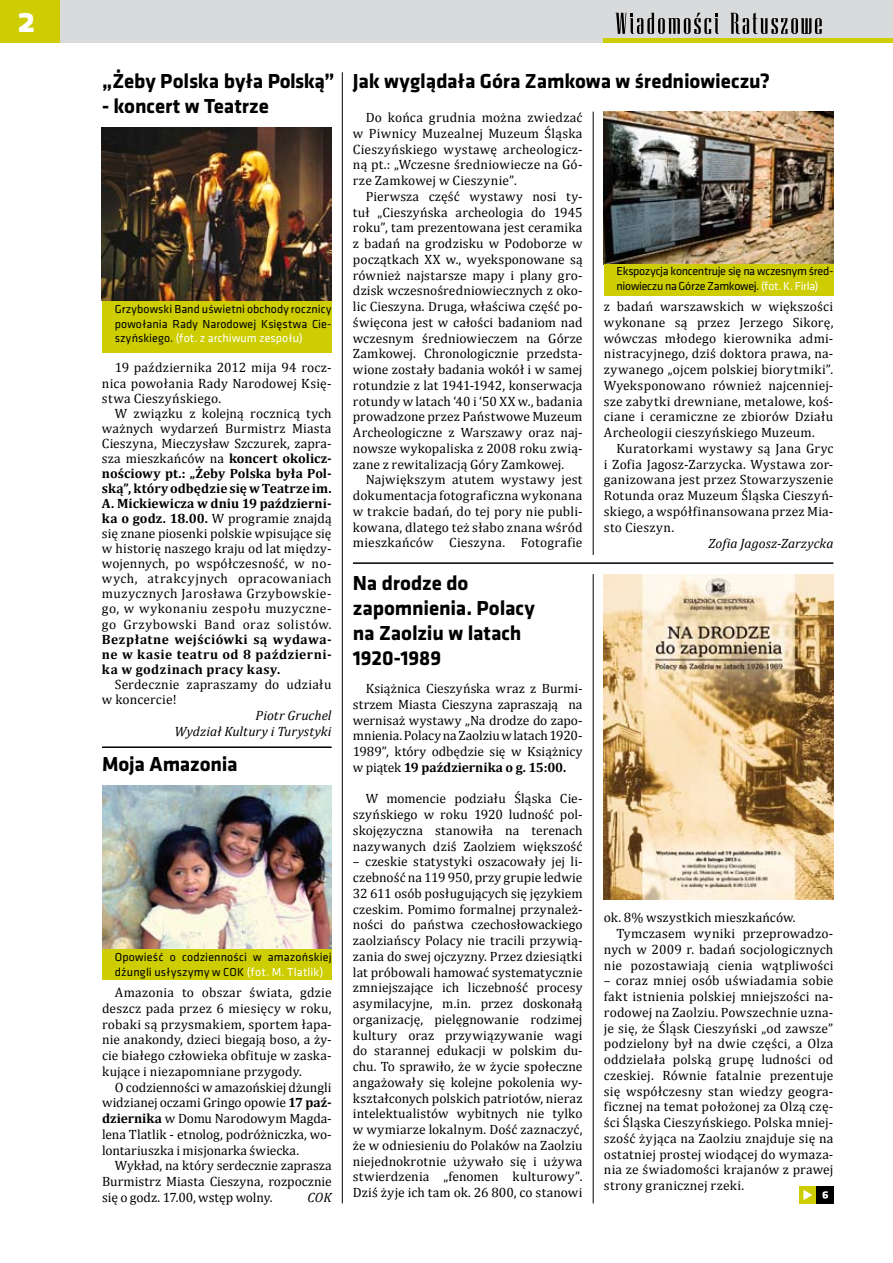
<style>
.page{position:relative;width:893px;height:1263px;background:#fff}
.page>*{position:absolute;margin:0;border:0;box-sizing:border-box;transform-origin:0 0}
.t1{font:700 21px/25.2px "Klavika";letter-spacing:-.005em;color:#000}
.t2{font:13.5px/15.8px "Cambria";letter-spacing:.015em;color:#000;text-align:justify}
.t3{font:700 13.5px/15px "Cambria";letter-spacing:.04em;color:#000;text-align:justify}
.t4{font:italic 13.5px/16.2px "Cambria";letter-spacing:.005em;color:#000;text-align:right}
.t5{font:12px/14.4px "Klavika";letter-spacing:.005em;color:#000;text-align:justify}
.t6{font:12px/14.4px "Klavika";letter-spacing:-.025em;color:#000}
.s1{color:#fff}
.s2{font-weight:700}
</style>
<div class="page">
<div style="left:0;top:0;width:893px;height:43px;background:#d9dadb"></div>
<div style="left:0;top:0;width:60px;height:43px;background:#cdcd01"></div>
<div style="left:604px;top:38px;width:289px;height:5px;background:#cdcd01"></div>
<svg style="left:730px;top:13px;width:92px;height:21px"></svg>
<svg style="left:615px;top:13px;width:103px;height:21px"></svg>
<div style="left:102px;top:298px;width:230px;height:54px;background:#cdcd01"></div>
<img style="left:102px;top:128px;width:229px;height:172px">
<img style="left:604px;top:112px;width:229px;height:152px">
<div style="left:604px;top:264px;width:229px;height:32px;background:#cdcd01"></div>
<div style="left:102px;top:948px;width:230px;height:32px;background:#cdcd01"></div>
<img style="left:102px;top:786px;width:229px;height:162px">
<hr style="left:102px;top:746px;width:230px;height:2px;background:#000">
<img style="left:604px;top:574px;width:229px;height:325px">
<hr style="left:353px;top:562px;width:480px;height:2px;background:#000">
<hr style="left:342px;top:72px;width:1px;height:1131px;background:#000">
<hr style="left:593px;top:112px;width:1px;height:443px;background:#000">
<hr style="left:593px;top:574px;width:1px;height:629px;background:#000">
<div style="left:799px;top:1186px;width:17px;height:17px;background:#cdcd01"></div>
<svg style="left:803px;top:1190px;width:9px;height:10px"></svg>
<div style="left:816px;top:1186px;width:17px;height:17px;background:#000"></div>
<svg style="left:822px;top:1191px;width:6px;height:7px"></svg>
<h1 class="t1" style="left:102px;top:68px;width:234px">„Żeby Polska była Polską”</h1>
<h1 class="t1" style="left:102px;top:93px;width:169px">- koncert w Teatrze</h1>
<p class="t5" style="left:115px;top:302px;width:218px">Grzybowski Band uświetni obchody rocznicy powołania Rady Narodowej Księstwa Cie&shy;szyńskiego. <span class="s1">(fot. z archiwum zespołu)</span></p>
<p class="t2" style="left:102px;top:359px;width:231px;text-indent:13px">19 października 2012 mija 94 rocz&shy;nica powołania Rady Narodowej Księ&shy;stwa Cieszyńskiego.</p>
<p class="t2" style="left:102px;top:406px;width:231px;line-height:15px;text-indent:13px">W związku z kolejną rocznicą tych ważnych wydarzeń Burmistrz Miasta Cieszyna, Mieczysław Szczurek, zapra&shy;sza mieszkańców na <span class="s2">koncert okolicz&shy;nościowy pt.: „Żeby Polska była Pol&shy;ską”, który odbędzie się w Teatrze im.<br>A. Mickiewicza w dniu 19 październi&shy;ka o godz. 18.00.</span> W programie znajdą się znane piosenki polskie wpisujące się w historię naszego kraju od lat między&shy;wojennych, po współczesność, w no&shy;wych, atrakcyjnych opracowaniach muzycznych Jarosława Grzybowskie&shy;go, w wykonaniu zespołu muzyczne&shy;go Grzybowski Band oraz solistów.</p>
<p class="t3" style="left:102px;top:631px;width:231px">Bezpłatne wejściówki są wydawa&shy;ne w kasie teatru od 8 październi&shy;ka w godzinach pracy kasy.</p>
<p class="t2" style="left:102px;top:676px;width:231px;line-height:15px;text-indent:13px">Serdecznie zapraszamy do udziału w koncercie!</p>
<p class="t4" style="left:175px;top:707px;width:159px">Piotr Gruchel<br>Wydział Kultury i Turystyki</p>
<h1 class="t1" style="left:102px;top:750px;width:137px">Moja Amazonia</h1>
<p class="t5" style="left:115px;top:950px;width:218px">Opowieść o codzienności w amazońskiej dżungli usłyszymy w COK <span class="s1">(fot. M. Tlatlik)</span></p>
<p class="t2" style="left:102px;top:984px;width:231px;text-indent:13px">Amazonia to obszar świata, gdzie deszcz pada przez 6 miesięcy w roku, robaki są przysmakiem, sportem łapa&shy;nie anakondy, dzieci biegają boso, a ży&shy;cie białego człowieka obfituje w zaska&shy;kujące i niezapomniane przygody.</p>
<p class="t2" style="left:102px;top:1079px;width:231px;text-indent:13px">O codzienności w amazońskiej dżungli widzianej oczami Gringo opowie <span class="s2">17 paź&shy;dziernika</span> w Domu Narodowym Magda&shy;lena Tlatlik - etnolog, podróżniczka, wo&shy;lontariuszka i misjonarka świecka.</p>
<p class="t2" style="left:102px;top:1158px;width:231px;text-indent:13px">Wykład, na który serdecznie zaprasza Burmistrz Miasta Cieszyna, rozpocznie się o godz. 17.00, wstęp wolny.</p>
<p class="t4" style="left:307px;top:1189px;width:25px">COK</p>
<h1 class="t1" style="left:353px;top:68px;width:418px">Jak wyglądała Góra Zamkowa w średniowieczu?</h1>
<p class="t2" style="left:353px;top:110px;width:231px;text-indent:13px">Do końca grudnia można zwiedzać w Piwnicy Muzealnej Muzeum Śląska Cieszyńskiego wystawę archeologicz&shy;ną pt.: „Wczesne średniowiecze na Gó&shy;rze Zamkowej w Cieszynie”.</p>
<p class="t2" style="left:353px;top:188px;width:231px;text-indent:13px">Pierwsza część wystawy nosi ty&shy;tuł „Cieszyńska archeologia do 1945 roku”, tam prezentowana jest ceramika z badań na grodzisku w Podoborze w początkach XX w., wyeksponowane są również najstarsze mapy i plany gro&shy;dzisk wczesnośredniowiecznych z oko&shy;lic Cieszyna. Druga, właściwa część po&shy;święcona jest w całości badaniom nad wczesnym średniowieczem na Górze Zamkowej. Chronologicznie przedsta&shy;wione zostały badania wokół i w samej rotundzie z lat 1941-1942, konserwacja rotundy w latach ‘40 i ‘50 XX w., badania prowadzone przez Państwowe Muzeum Archeologiczne z Warszawy oraz naj&shy;nowsze wykopaliska z 2008 roku zwią&shy;zane z rewitalizacją Góry Zamkowej.</p>
<p class="t2" style="left:353px;top:472px;width:231px;text-indent:13px">Największym atutem wystawy jest dokumentacja fotograficzna wykonana w trakcie badań, do tej pory nie publi&shy;kowana, dlatego też słabo znana wśród mieszkańców Cieszyna. Fotografie</p>
<h1 class="t1" style="left:353px;top:569px;width:184px">Na drodze do zapomnienia. Polacy na Zaolziu w latach<br>1920-1989</h1>
<p class="t2" style="left:353px;top:680px;width:231px;text-indent:13px">Książnica Cieszyńska wraz z Burmi&shy;strzem Miasta Cieszyna zapraszają na wernisaż wystawy „Na drodze do zapo&shy;mnienia. Polacy na Zaolziu w latach 1920- 1989”, który odbędzie się w Książnicy w piątek <span class="s2">19 października o g. 15:00.</span></p>
<p class="t2" style="left:353px;top:791px;width:231px;text-indent:13px">W momencie podziału Śląska Cie&shy;szyńskiego w roku 1920 ludność pol&shy;skojęzyczna stanowiła na terenach nazywanych dziś Zaolziem większość</p>
<p class="t2" style="left:353px;top:854px;width:231px">– czeskie statystyki oszacowały jej li&shy;czebność na 119 950, przy grupie ledwie 32 611 osób posługujących się językiem czeskim. Pomimo formalnej przynależ&shy;ności do państwa czechosłowackiego zaolziańscy Polacy nie tracili przywią&shy;zania do swej ojczyzny. Przez dziesiątki lat próbowali hamować systematycznie zmniejszające ich liczebność procesy asymilacyjne, m.in. przez doskonałą organizację, pielęgnowanie rodzimej kultury oraz przywiązywanie wagi do starannej edukacji w polskim du&shy;chu. To sprawiło, że w życie społeczne angażowały się kolejne pokolenia wy&shy;kształconych polskich patriotów, nieraz intelektualistów wybitnych nie tylko w wymiarze lokalnym. Dość zaznaczyć, że w odniesieniu do Polaków na Zaolziu niejednokrotnie używało się i używa stwierdzenia „fenomen kulturowy”.<br>Dziś żyje ich tam ok. 26 800, co stanowi</p>
<p class="t6" style="left:617px;top:264px;width:218px">Ekspozycja koncentruje się na wczesnym śred&shy;niowieczu na Górze Zamkowej. <span class="s1">(fot. K. Firla)</span></p>
<p class="t2" style="left:604px;top:298px;width:231px">z badań warszawskich w większości wykonane są przez Jerzego Sikorę, wówczas młodego kierownika admi&shy;nistracyjnego, dziś doktora prawa, na&shy;zywanego „ojcem polskiej biorytmiki”.<br>Wyeksponowano również najcenniej&shy;sze zabytki drewniane, metalowe, koś&shy;ciane i ceramiczne ze zbiorów Działu Archeologii cieszyńskiego Muzeum.</p>
<p class="t2" style="left:604px;top:440px;width:231px;text-indent:13px">Kuratorkami wystawy są Jana Gryc i Zofia Jagosz-Zarzycka. Wystawa zor&shy;ganizowana jest przez Stowarzyszenie Rotunda oraz Muzeum Śląska Cieszyń&shy;skiego, a współfinansowana przez Mia&shy;sto Cieszyn.</p>
<p class="t4" style="left:708px;top:535px;width:126px">Zofia Jagosz-Zarzycka</p>
<p class="t2" style="left:604px;top:910px;width:193px">ok. 8% wszystkich mieszkańców.</p>
<p class="t2" style="left:617px;top:925px;width:218px">Tymczasem wyniki przeprowadzo-</p>
<p class="t2" style="left:604px;top:941px;width:231px">nych w 2009 r. badań socjologicznych</p>
<p class="t2" style="left:604px;top:957px;width:231px">nie pozostawiają cienia wątpliwości</p>
<p class="t2" style="left:604px;top:973px;width:231px">– coraz mniej osób uświadamia sobie fakt istnienia polskiej mniejszości na&shy;rodowej na Zaolziu. Powszechnie uzna&shy;je się, że Śląsk Cieszyński „od zawsze” podzielony był na dwie części, a Olza oddzielała polską grupę ludności od czeskiej. Równie fatalnie prezentuje się współczesny stan wiedzy geogra&shy;ficznej na temat położonej za Olzą czę&shy;ści Śląska Cieszyńskiego. Polska mniej&shy;szość żyjąca na Zaolziu znajduje się na ostatniej prostej wiodącej do wymaza&shy;nia ze świadomości krajanów z prawej strony granicznej rzeki.</p>
</div>
